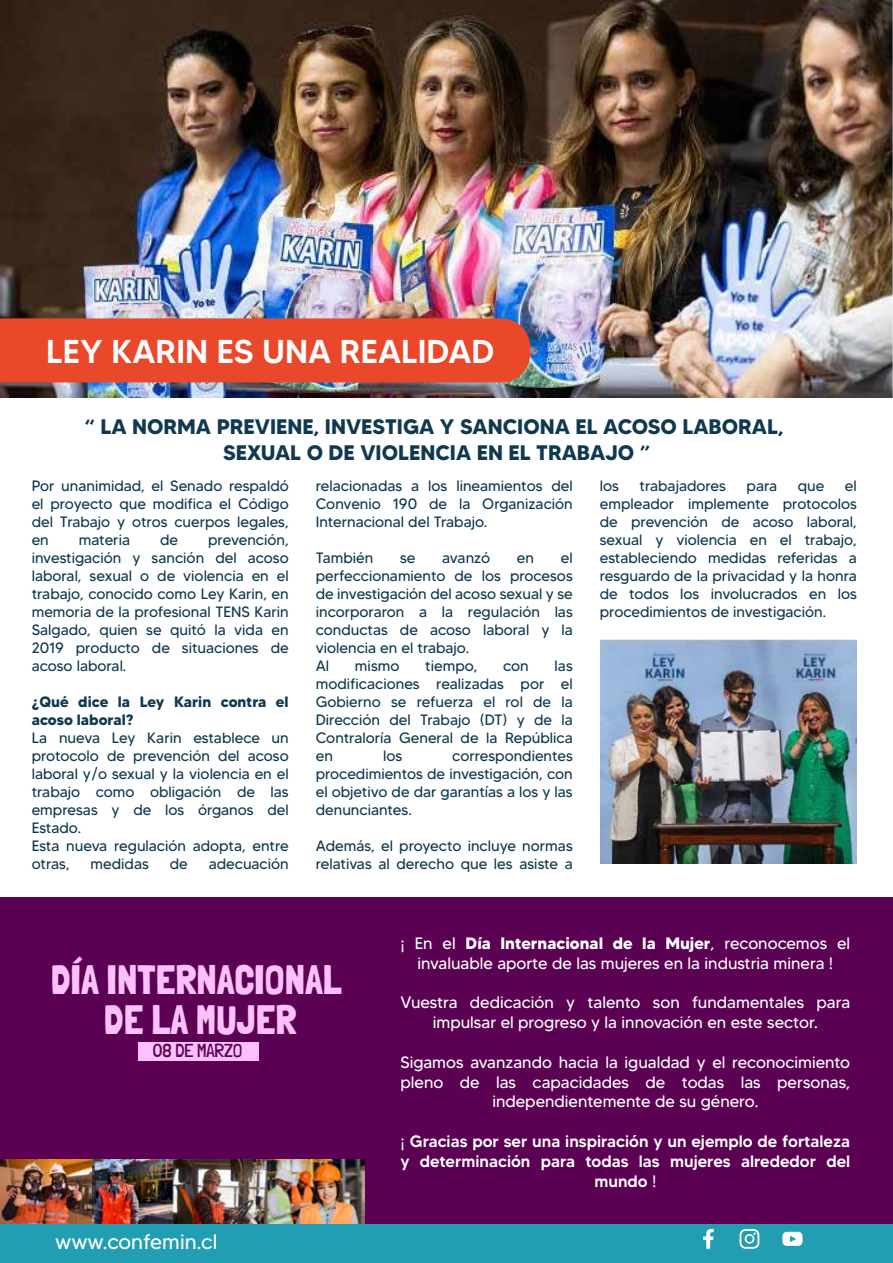
<style>
.page{position:relative;width:893px;height:1263px;background:#fff}
.page>*{position:absolute;margin:0;border:0;box-sizing:border-box;transform-origin:0 0}
.t1{font:40.95px/40.3px "Londrina Solid";color:#fcc0fc;text-align:center}
.t2{font:500 33px "MADETOMMY";color:#fff}
.t3{font:700 21px/25.2px "MADETOMMY";color:#10394f;text-align:center}
.t4{font:21px "MADETOMMY";color:#fff}
.t5{font:300 18.75px "Londrina Solid";color:#5b0052}
.t6{font:16.5px/19.8px "MADETOMMY";color:#fff;text-align:center}
.t7{font:500 16.5px/19.8px "MADETOMMY";color:#fff;text-align:center}
.t8{font:15px/18px "MADETOMMY";color:#10394f;text-align:justify}
.t9{font:700 15px/18px "MADETOMMY";color:#10394f}
.s1{font-weight:700}
.s2{font-weight:400}
</style>
<div class="page">
<div style="left:0;top:1224px;width:893px;height:39px;background:#219eb1"></div>
<svg style="left:740px;top:1229px;width:19px;height:20px"></svg>
<svg style="left:703px;top:1229px;width:11px;height:20px"></svg>
<svg style="left:782px;top:1232px;width:20px;height:14px"></svg>
<div style="left:0;top:897px;width:893px;height:327px;background:#5b0052"></div>
<img style="left:0;top:0;width:893px;height:398px">
<div style="left:0;top:318px;width:530px;height:64px;background:#e9492a"></div>
<img style="left:601px;top:639px;width:256px;height:224px">
<img style="left:91px;top:1159px;width:273px;height:65px">
<img style="left:0;top:1159px;width:91px;height:65px">
<div style="left:139px;top:1042px;width:120px;height:18px;background:#fcc0fc"></div>
<h2 class="t2" style="left:46px;top:331px;width:450px">LEY KARIN ES UNA REALIDAD</h2>
<h3 class="t3" style="left:84px;top:414px;width:701px">“ LA NORMA PREVIENE, INVESTIGA Y SANCIONA EL ACOSO LABORAL,<br>SEXUAL O DE VIOLENCIA EN EL TRABAJO ”</h3>
<p class="t8" style="left:32px;top:476px;width:259px">Por unanimidad, el Senado respaldó el proyecto que modifica el Código del Trabajo y otros cuerpos legales, en</p>
<p class="t8" style="left:32px;top:530px;width:259px;text-indent:177px">prevención, investigación y sanción del acoso laboral, sexual o de violencia en el trabajo, conocido como Ley Karin, en memoria de la profesional TENS Karin Salgado, quien se quitó la vida en 2019 producto de situaciones de acoso laboral.</p>
<p class="t9" style="left:32px;top:692px;width:259px">¿Qué dice la Ley Karin contra el acoso laboral?</p>
<p class="t8" style="left:32px;top:728px;width:259px;text-align:left">La nueva Ley Karin establece un protocolo de prevención del acoso laboral y/o sexual y la violencia en el trabajo como obligación de las empresas y de los órganos del<br>Estado.<br>Esta nueva regulación adopta, entre otras,</p>
<p class="t8" style="left:79px;top:530px;width:53px">materia</p>
<p class="t8" style="left:160px;top:530px;width:20px">de</p>
<p class="t8" style="left:91px;top:854px;width:60px">medidas</p>
<p class="t8" style="left:170px;top:854px;width:20px">de</p>
<p class="t8" style="left:209px;top:854px;width:82px">adecuación</p>
<p class="t8" style="left:316px;top:476px;width:259px">relacionadas a los lineamientos del Convenio 190 de la Organización Internacional del Trabajo.</p>
<p class="t8" style="left:316px;top:548px;width:59px">También</p>
<p class="t8" style="left:400px;top:548px;width:17px">se</p>
<p class="t8" style="left:442px;top:548px;width:50px">avanzó</p>
<p class="t8" style="left:517px;top:548px;width:19px">en</p>
<p class="t8" style="left:316px;top:548px;width:259px;text-align:left;text-indent:245px">el perfeccionamiento de los procesos de investigación del acoso sexual y se incorporaron a la regulación las conductas de acoso laboral y la violencia en el trabajo.<br>Al</p>
<p class="t8" style="left:355px;top:656px;width:46px">mismo</p>
<p class="t8" style="left:425px;top:656px;width:54px">tiempo,</p>
<p class="t8" style="left:503px;top:656px;width:27px">con</p>
<p class="t8" style="left:316px;top:656px;width:259px;text-indent:239px">las modificaciones realizadas por el Gobierno se refuerza el rol de la Dirección del Trabajo (DT) y de la Contraloría General de la República en</p>
<p class="t8" style="left:316px;top:746px;width:259px;text-indent:137px">correspondientes procedimientos de investigación, con el objetivo de dar garantías a los y las denunciantes.</p>
<p class="t8" style="left:316px;top:836px;width:259px">Además, el proyecto incluye normas relativas al derecho que les asiste a</p>
<p class="t8" style="left:383px;top:746px;width:21px">los</p>
<p class="t8" style="left:600px;top:476px;width:21px">los</p>
<p class="t8" style="left:639px;top:476px;width:88px">trabajadores</p>
<p class="t8" style="left:747px;top:476px;width:32px">para</p>
<p class="t8" style="left:798px;top:476px;width:28px">que</p>
<p class="t8" style="left:600px;top:476px;width:259px;text-indent:245px">el empleador implemente protocolos de prevención de acoso laboral, sexual y violencia en el trabajo, estableciendo medidas referidas a resguardo de la privacidad y la honra de todos los involucrados en los procedimientos de investigación.</p>
<h1 class="t1" style="left:51px;top:958px;width:292px">DÍA INTERNACIONAL<br>DE LA MUJER</h1>
<p class="t5" style="left:153px;top:1040px;width:91px">08 DE MARZO</p>
<h3 class="t4" style="left:55px;top:1228px;width:164px">www.confemin.cl</h3>
<p class="t6" style="left:401px;top:933px;width:451px">¡ En el <span class="s1">Día Internacional de la Mujer</span>, reconocemos el invaluable aporte de las mujeres en la industria minera !</p>
<p class="t6" style="left:401px;top:992px;width:451px">Vuestra dedicación y talento son fundamentales para impulsar el progreso y la innovación en este sector.</p>
<p class="t6" style="left:401px;top:1052px;width:451px">Sigamos avanzando hacia la igualdad y el reconocimiento pleno de las capacidades de todas las personas, independientemente de su género.</p>
<p class="t7" style="left:401px;top:1131px;width:451px"><span class="s2">¡</span> Gracias por ser una inspiración y un ejemplo de fortaleza y determinación para todas las mujeres alrededor del mundo <span class="s2">!</span></p>
</div>
